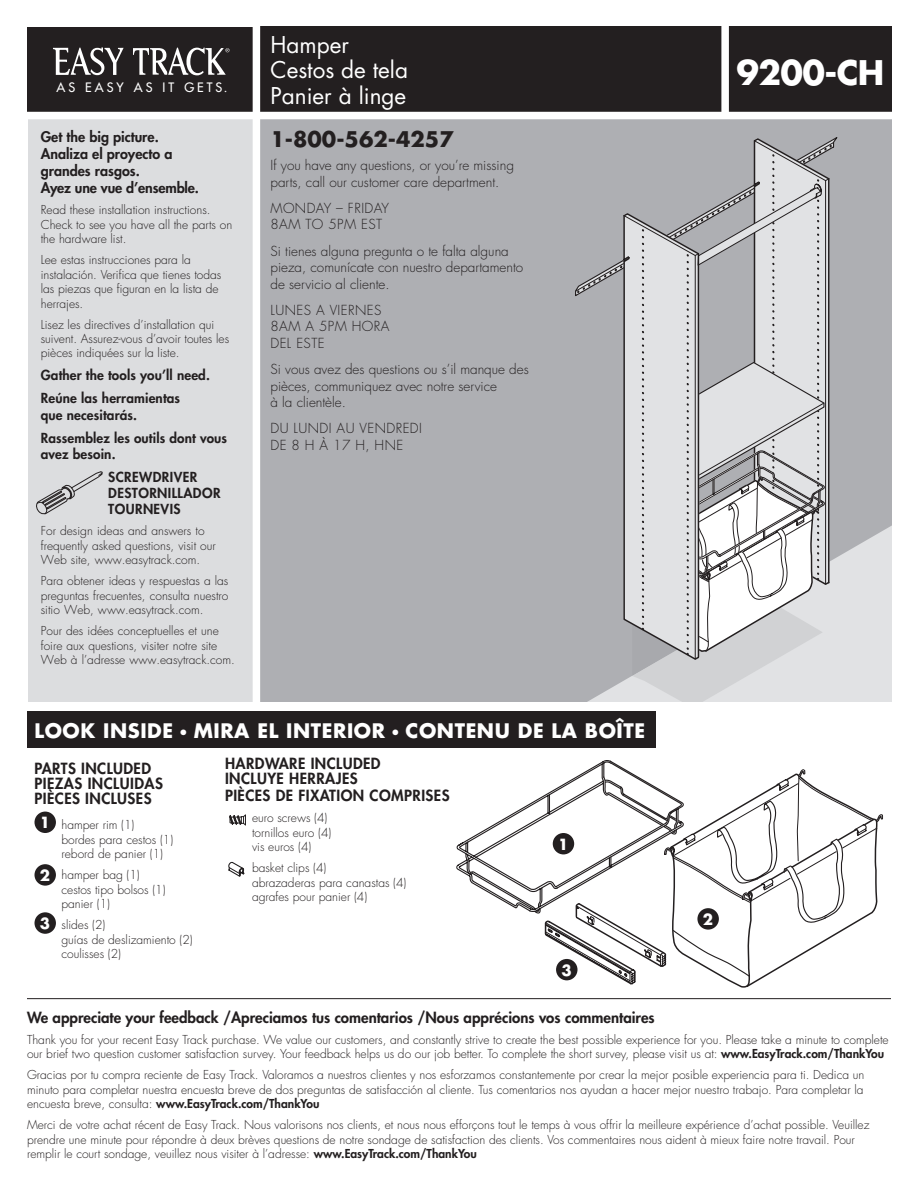
<style>
.page{position:relative;width:918px;height:1188px;background:#fff}
.page>*{position:absolute;margin:0;border:0;box-sizing:border-box;transform-origin:0 0}
.t1{font:700 33px "Futura";letter-spacing:-.02em;color:#fff}
.t2{font:22.5px "Futura";color:#fff}
.t3{font:700 21px "Futura";color:#231f20}
.t4{font:700 19.5px "Futura";letter-spacing:.03em;color:#fff}
.t5{font:800 15px/15px "Futura";letter-spacing:.03em;color:#231f20}
.t6{font:800 15px "Futura";color:#231f20}
.t7{font:700 15px "Futura";color:#fff}
.t8{font:800 14.25px/17.1px "Futura";color:#231f20}
.t9{font:300 13.5px/16.2px "Futura";color:#231f20}
.t10{font:800 13.5px/16.2px "Futura";letter-spacing:.01em;color:#231f20}
.t11{font:300 13.5px/16.2px "Futura";letter-spacing:.03em;color:#231f20}
.t12{font:800 13.5px/16.2px "Futura";letter-spacing:.03em;color:#231f20}
.t13{font:12.6px "Futura";letter-spacing:.235em;color:#fff}
.EZT_Greenbox_text{font:300 12px/14.4px "Futura";color:#231f20}
.t14{font:700 11.4px "Helvetica";color:#231f20}
.s1{font-weight:300;font-size:15px}
.s2{font-weight:800}
</style>
<div class="page">
<div style="left:28px;top:711px;width:628px;height:36px;background:#231f20"></div>
<div style="left:27px;top:27px;width:233px;height:89px;background:#231f20"></div>
<svg style="left:53px;top:48px;width:71px;height:27px"></svg>
<svg style="left:133px;top:48px;width:97px;height:27px"></svg>
<div style="left:260px;top:119px;width:632px;height:583px;background:#aeafb3"></div>
<svg style="left:527px;top:519px;width:365px;height:183px;background:#c5c6c9"></svg>
<div style="left:574px;top:134px;width:267px;height:164px;background:#aeafb3"></div>
<svg style="left:575px;top:137px;width:261px;height:565px;background:#c7c7ca"></svg>
<hr style="left:698px;top:254px;width:1px;height:403px;background:#231f20">
<div style="left:28px;top:116px;width:228px;height:586px;background:#dcdddf"></div>
<svg style="left:36px;top:471px;width:67px;height:44px"></svg>
<svg style="left:229px;top:815px;width:17px;height:10px"></svg>
<svg style="left:456px;top:760px;width:427px;height:228px"></svg>
<svg style="left:228px;top:862px;width:17px;height:15px"></svg>
<div style="left:253px;top:27px;width:639px;height:89px;background:#231f20"></div>
<div style="left:721px;top:10px;width:8px;height:106px;background:#fff"></div>
<div style="left:253px;top:10px;width:7px;height:696px;background:#fff"></div>
<div style="left:24px;top:112px;width:870px;height:7px;background:#fff"></div>
<div style="left:35px;top:812px;width:21px;height:21px;background:#231f20;border-radius:50%"></div>
<div style="left:553px;top:833px;width:21px;height:21px;background:#231f20;border-radius:50%"></div>
<div style="left:35px;top:864px;width:21px;height:22px;background:#231f20;border-radius:50%"></div>
<div style="left:697px;top:908px;width:22px;height:22px;background:#231f20;border-radius:50%"></div>
<div style="left:35px;top:912px;width:21px;height:22px;background:#231f20;border-radius:50%"></div>
<div style="left:556px;top:959px;width:22px;height:21px;background:#231f20;border-radius:50%"></div>
<hr style="left:27px;top:998px;width:864px;height:1px;background:#231f20">
<p class="t13" style="left:57px;top:80px;width:172px">AS EASY AS IT GETS.</p>
<p class="t8" style="left:41px;top:128px;width:160px">Get the big picture.<br>Analiza el proyecto a grandes rasgos.<br>Ayez une vue d’ensemble.</p>
<p class="EZT_Greenbox_text" style="left:41px;top:203px;width:193px">Read these installation instructions.<br>Check to see you have all the parts on the hardware list.</p>
<p class="EZT_Greenbox_text" style="left:41px;top:253px;width:182px">Lee estas instrucciones para la instalación. Verifica que tienes todas las piezas que figuran en la lista de herrajes.</p>
<p class="EZT_Greenbox_text" style="left:41px;top:317px;width:190px">Lisez les directives d’installation qui suivent. Assurez-vous d’avoir toutes les pièces indiquées sur la liste.</p>
<p class="t10" style="left:41px;top:367px;width:171px">Gather the tools you’ll need.</p>
<p class="t10" style="left:41px;top:390px;width:141px">Reúne las herramientas que necesitarás.</p>
<p class="t10" style="left:41px;top:429px;width:188px">Rassemblez les outils dont vous avez besoin.</p>
<p class="t12" style="left:108px;top:469px;width:114px">SCREWDRIVER<br>DESTORNILLADOR<br>TOURNEVIS</p>
<p class="EZT_Greenbox_text" style="left:41px;top:524px;width:177px">For design ideas and answers to frequently asked questions, visit our<br>Web site, www.easytrack.com.</p>
<p class="EZT_Greenbox_text" style="left:41px;top:574px;width:189px;text-align:justify">Para obtener ideas y respuestas a las preguntas frecuentes, consulta nuestro sitio Web, www.easytrack.com.</p>
<p class="EZT_Greenbox_text" style="left:41px;top:624px;width:196px">Pour des idées conceptuelles et une foire aux questions, visiter notre site<br>Web à l’adresse www.easytrack.com.</p>
<p class="t2" style="left:271px;top:30px;width:80px">Hamper</p>
<p class="t2" style="left:271px;top:55px;width:139px">Cestos de tela</p>
<p class="t2" style="left:271px;top:81px;width:137px">Panier à linge</p>
<p class="t3" style="left:271px;top:126px;width:185px">1-800-562-4257</p>
<p class="t9" style="left:271px;top:158px;width:245px">If you have any questions, or you’re missing parts, call our customer care department.</p>
<p class="t11" style="left:271px;top:201px;width:120px">MONDAY – FRIDAY</p>
<p class="t11" style="left:271px;top:217px;width:113px">8AM TO 5PM EST</p>
<p class="t9" style="left:271px;top:244px;width:254px">Si tienes alguna pregunta o te falta alguna pieza, comunícate con nuestro departamento de servicio al cliente.</p>
<p class="t11" style="left:271px;top:303px;width:112px">LUNES A VIERNES</p>
<p class="t11" style="left:271px;top:319px;width:120px">8AM A 5PM HORA<br>DEL ESTE</p>
<p class="t9" style="left:271px;top:362px;width:260px">Si vous avez des questions ou s’il manque des pièces, communiquez avec notre service<br>à la clientèle.</p>
<p class="t11" style="left:271px;top:421px;width:153px">DU LUNDI AU VENDREDI</p>
<p class="t9" style="left:271px;top:437px;width:134px">DE 8 H À 17 H, HNE</p>
<p class="t1" style="left:737px;top:50px;width:149px">9200-CH</p>
<p class="t4" style="left:34px;top:717px;width:612px">LOOK INSIDE <span class="s1">•</span> MIRA EL INTERIOR <span class="s1">•</span> CONTENU DE LA BOÎTE</p>
<p class="t5" style="left:34px;top:761px;width:130px">PARTS INCLUDED<br>PIEZAS INCLUIDAS<br>PIÈCES INCLUSES</p>
<p class="EZT_Greenbox_text" style="left:62px;top:818px;width:113px">hamper rim (1)<br>bordes para cestos (1) rebord de panier (1)</p>
<p class="EZT_Greenbox_text" style="left:62px;top:868px;width:106px">hamper bag (1) cestos tipo bolsos (1) panier (1)</p>
<p class="EZT_Greenbox_text" style="left:62px;top:918px;width:133px">slides (2)<br>guías de deslizamiento (2) coulisses (2)</p>
<p class="t5" style="left:225px;top:756px;width:157px">HARDWARE INCLUDED<br>INCLUYE HERRAJES</p>
<p class="t5" style="left:225px;top:788px;width:226px">PIÈCES DE FIXATION COMPRISES</p>
<p class="EZT_Greenbox_text" style="left:252px;top:811px;width:81px">euro screws (4) tornillos euro (4) vis euros (4)</p>
<p class="EZT_Greenbox_text" style="left:252px;top:861px;width:156px">basket clips (4)<br>abrazaderas para canastas (4) agrafes pour panier (4)</p>
<p class="t7" style="left:40px;top:813px;width:12px">1</p>
<p class="t7" style="left:558px;top:834px;width:12px">1</p>
<p class="t14" style="left:88px;top:842px;width:8px">2</p>
<p class="t7" style="left:40px;top:865px;width:12px">2</p>
<p class="t7" style="left:40px;top:913px;width:12px">3</p>
<p class="t7" style="left:703px;top:909px;width:12px">2</p>
<p class="t7" style="left:561px;top:960px;width:12px">3</p>
<p class="t6" style="left:27px;top:1008px;width:629px">We appreciate your feedback /Apreciamos tus comentarios /Nous apprécions vos commentaires</p>
<p class="EZT_Greenbox_text" style="left:27px;top:1033px;width:863px">Thank you for your recent Easy Track purchase. We value our customers, and constantly strive to create the best possible experience for you. Please take a minute to complete our brief two question customer satisfaction survey. Your feedback helps us do our job better. To complete the short survey, please visit us at: <span class="s2">www.EasyTrack.com/ThankYou</span></p>
<p class="EZT_Greenbox_text" style="left:27px;top:1068px;width:839px;text-align:justify">Gracias por tu compra reciente de Easy Track. Valoramos a nuestros clientes y nos esforzamos constantemente por crear la mejor posible experiencia para ti. Dedica un minuto para completar nuestra encuesta breve de dos preguntas de satisfacción al cliente. Tus comentarios nos ayudan a hacer mejor nuestro trabajo. Para completar la encuesta breve, consulta: <span class="s2">www.EasyTrack.com/ThankYou</span></p>
<p class="EZT_Greenbox_text" style="left:27px;top:1118px;width:844px">Merci de votre achat récent de Easy Track. Nous valorisons nos clients, et nous nous efforçons tout le temps à vous offrir la meilleure expérience d’achat possible. Veuillez prendre une minute pour répondre à deux brèves questions de notre sondage de satisfaction des clients. Vos commentaires nous aident à mieux faire notre travail. Pour remplir le court sondage, veuillez nous visiter à l’adresse: <span class="s2">www.EasyTrack.com/ThankYou</span></p>
</div>
